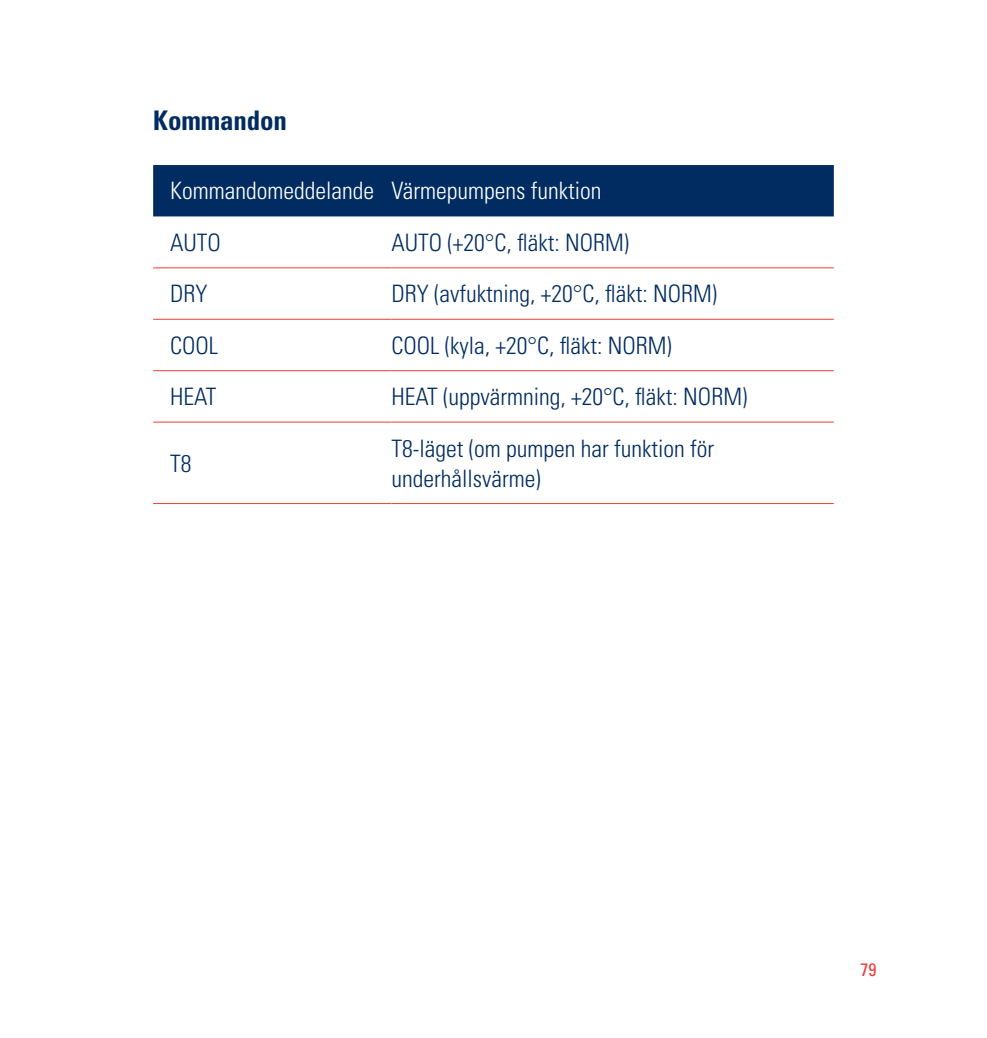
<style>
.page{position:relative;width:987px;height:1038px;background:#fff}
.page>*{position:absolute;margin:0;border:0;box-sizing:border-box;transform-origin:0 0}
.tekst{font:700 condensed 27px "Univers LT Std";letter-spacing:-.005em;color:#002c62}
.tekst_tabelis{font:300 condensed 24px/30px "Univers LT Std";color:#002c62}
.tabeli_päis{font:300 condensed 24px "Univers LT Std";color:#fff}
.t1{font:condensed 18px "Univers LT Std";color:#ee3e34}
</style>
<div class="page">
<div style="left:153px;top:165px;width:680px;height:51px;background:#002c62"></div>
<hr style="left:153px;top:267px;width:238px;height:1px;background:#ee3e34">
<hr style="left:391px;top:267px;width:442px;height:1px;background:#ee3e34">
<hr style="left:153px;top:319px;width:238px;height:1px;background:#ee3e34">
<hr style="left:391px;top:319px;width:442px;height:1px;background:#ee3e34">
<hr style="left:153px;top:370px;width:238px;height:1px;background:#ee3e34">
<hr style="left:391px;top:370px;width:442px;height:1px;background:#ee3e34">
<hr style="left:153px;top:421px;width:238px;height:1px;background:#ee3e34">
<hr style="left:391px;top:421px;width:442px;height:1px;background:#ee3e34">
<hr style="left:153px;top:503px;width:238px;height:1px;background:#ee3e34">
<hr style="left:391px;top:503px;width:442px;height:1px;background:#ee3e34">
<p class="tekst" style="left:153px;top:104px;width:135px">Kommandon</p>
<p class="tabeli_päis" style="left:170px;top:176px;width:205px">Kommandomeddelande</p>
<p class="tabeli_päis" style="left:391px;top:176px;width:212px">Värmepumpens funktion</p>
<p class="tekst_tabelis" style="left:170px;top:227px;width:52px">AUTO</p>
<p class="tekst_tabelis" style="left:391px;top:227px;width:239px">AUTO (+20°C, fläkt: NORM)</p>
<p class="tekst_tabelis" style="left:170px;top:279px;width:39px">DRY</p>
<p class="tekst_tabelis" style="left:391px;top:279px;width:327px">DRY (avfuktning, +20°C, fläkt: NORM)</p>
<p class="tekst_tabelis" style="left:170px;top:330px;width:50px">COOL</p>
<p class="tekst_tabelis" style="left:391px;top:330px;width:282px">COOL (kyla, +20°C, fläkt: NORM)</p>
<p class="tekst_tabelis" style="left:170px;top:381px;width:48px">HEAT</p>
<p class="tekst_tabelis" style="left:391px;top:381px;width:357px">HEAT (uppvärmning, +20°C, fläkt: NORM)</p>
<p class="tekst_tabelis" style="left:170px;top:448px;width:23px">T8</p>
<p class="tekst_tabelis" style="left:391px;top:433px;width:324px">T8-läget (om pumpen har funktion för underhållsvärme)</p>
<p class="t1" style="left:860px;top:958px;width:17px">79</p>
</div>
